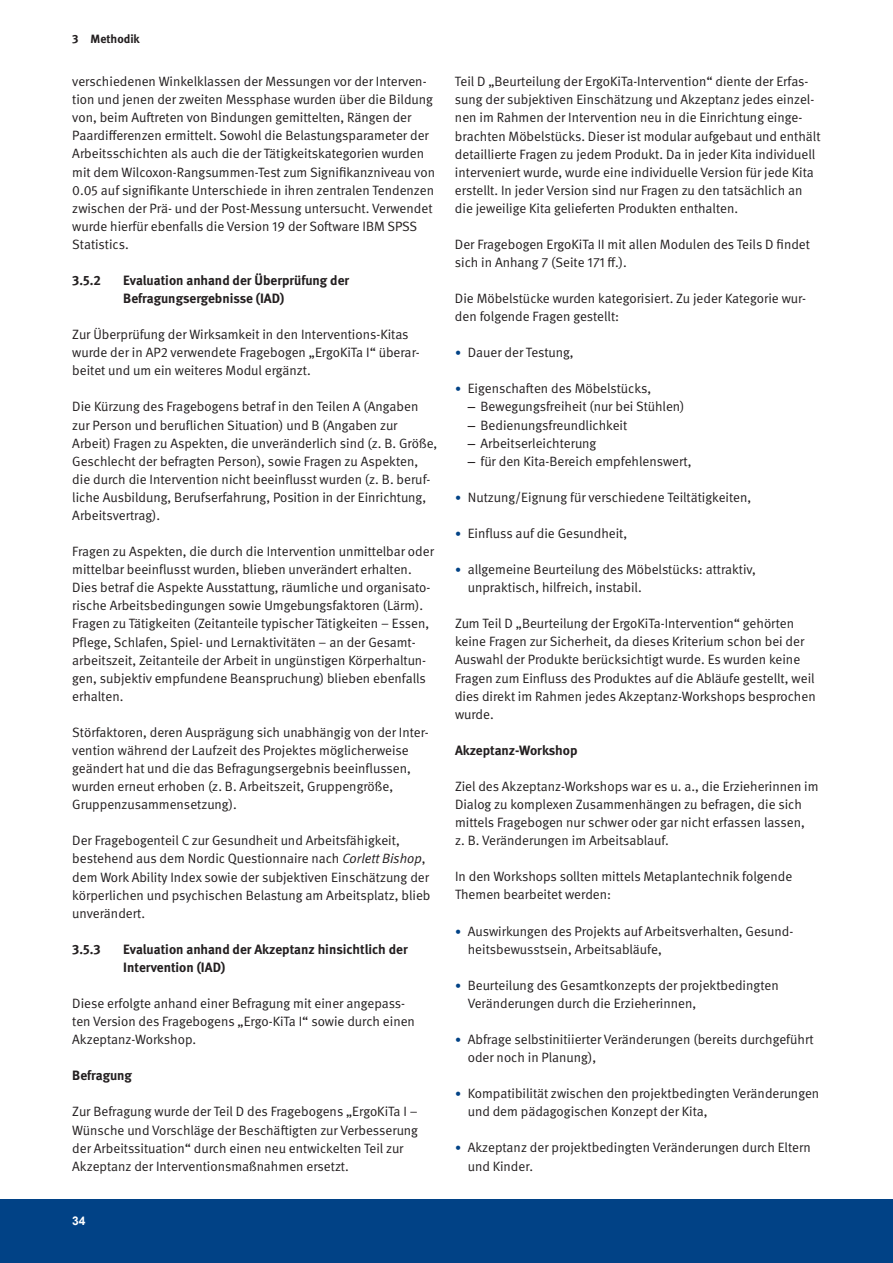
<style>
.page{position:relative;width:893px;height:1263px;background:#fff}
.page>*{position:absolute;margin:0;border:0;box-sizing:border-box;transform-origin:0 0}
.t1{font:13.5px/18.1px "DGUV Meta";color:#231f20}
.t2{font:700 13.5px/18.1px "DGUV Meta";color:#231f20}
.t3{font:700 12px "DGUV Meta";color:#231f20}
.t4{font:700 12px "Arial";color:#fff}
.s1{font-style:italic}
.s2{font-size:12px;color:#014286}
.s3{font-family:"Arial"}
</style>
<div class="page">
<div style="left:0;top:1199px;width:893px;height:64px;background:#014286"></div>
<p class="t3" style="left:72px;top:32px;width:69px">3 Methodik</p>
<p class="t1" style="left:72px;top:73px;width:364px">verschiedenen Winkelklassen der Messungen vor der Interven&shy;tion und jenen der zweiten Messphase wurden über die Bildung von, beim Auftreten von Bindungen gemittelten, Rängen der Paardifferenzen ermittelt. Sowohl die Belastungsparameter der Arbeitsschichten als auch die der Tätigkeitskategorien wurden mit dem Wilcoxon-Rangsummen-Test zum Signifikanzniveau von 0.05 auf signifikante Unterschiede in ihren zentralen Tendenzen zwischen der Prä- und der Post-Messung untersucht. Verwendet wurde hierfür ebenfalls die Version 19 der Software IBM SPSS Statistics.</p>
<p class="t2" style="left:72px;top:272px;width:30px">3.5.2</p>
<p class="t2" style="left:123px;top:272px;width:227px">Evaluation anhand der Überprüfung der<br>Befragungsergebnisse (IAD)</p>
<p class="t1" style="left:72px;top:326px;width:348px">Zur Überprüfung der Wirksamkeit in den Interventions-Kitas wurde der in AP2 verwendete Fragebogen „ErgoKiTa I“ überar&shy;beitet und um ein weiteres Modul ergänzt.</p>
<p class="t1" style="left:72px;top:398px;width:367px">Die Kürzung des Fragebogens betraf in den Teilen A (Angaben zur Person und beruflichen Situation) und B (Angaben zur Arbeit) Fragen zu Aspekten, die unveränderlich sind (z. B. Größe, Geschlecht der befragten Person), sowie Fragen zu Aspekten, die durch die Intervention nicht beeinflusst wurden (z. B. beruf&shy;liche Ausbildung, Berufserfahrung, Position in der Einrichtung, Arbeitsvertrag).</p>
<p class="t1" style="left:72px;top:543px;width:363px">Fragen zu Aspekten, die durch die Intervention unmittelbar oder mittelbar beeinflusst wurden, blieben unverändert erhalten.<br>Dies betraf die Aspekte Ausstattung, räumliche und organisato&shy;rische Arbeitsbedingungen sowie Umgebungsfaktoren (Lärm).<br>Fragen zu Tätigkeiten (Zeitanteile typischer Tätigkeiten – Essen, Pflege, Schlafen, Spiel- und Lernaktivitäten – an der Gesamt&shy;arbeitszeit, Zeitanteile der Arbeit in ungünstigen Körperhaltun&shy;gen, subjektiv empfundene Beanspruchung) blieben ebenfalls erhalten.</p>
<p class="t1" style="left:72px;top:723px;width:358px">Störfaktoren, deren Ausprägung sich unabhängig von der Inter&shy;vention während der Laufzeit des Projektes möglicherweise geändert hat und die das Befragungsergebnis beeinflussen, wurden erneut erhoben (z. B. Arbeitszeit, Gruppengröße, Gruppenzusammensetzung).</p>
<p class="t1" style="left:72px;top:832px;width:360px">Der Fragebogenteil C zur Gesundheit und Arbeitsfähigkeit, bestehend aus dem Nordic Questionnaire nach <span class="s1">Corlett Bishop</span>, dem Work Ability Index sowie der subjektiven Einschätzung der körperlichen und psychischen Belastung am Arbeitsplatz, blieb unverändert.</p>
<p class="t2" style="left:72px;top:940px;width:30px">3.5.3</p>
<p class="t2" style="left:123px;top:940px;width:286px">Evaluation anhand der Akzeptanz hinsichtlich der<br>Intervention (IAD)</p>
<p class="t1" style="left:72px;top:994px;width:344px">Diese erfolgte anhand einer Befragung mit einer angepass&shy;ten Version des Fragebogens „Ergo-KiTa I“ sowie durch einen<br>Akzeptanz-Workshop.</p>
<p class="t2" style="left:72px;top:1067px;width:61px">Befragung</p>
<p class="t1" style="left:72px;top:1103px;width:347px">Zur Befragung wurde der Teil D des Fragebogens „ErgoKiTa I – Wünsche und Vorschläge der Beschäftigten zur Verbesserung der Arbeitssituation“ durch einen neu entwickelten Teil zur Akzeptanz der Interventionsmaßnahmen ersetzt.</p>
<p class="t4" style="left:72px;top:1212px;width:15px">34</p>
<p class="t1" style="left:455px;top:73px;width:367px">Teil D „Beurteilung der ErgoKiTa-Intervention“ diente der Erfas&shy;sung der subjektiven Einschätzung und Akzeptanz jedes einzel&shy;nen im Rahmen der Intervention neu in die Einrichtung einge&shy;brachten Möbelstücks. Dieser ist modular aufgebaut und enthält detaillierte Fragen zu jedem Produkt. Da in jeder Kita individuell interveniert wurde, wurde eine individuelle Version für jede Kita erstellt. In jeder Version sind nur Fragen zu den tatsächlich an die jeweilige Kita gelieferten Produkten enthalten.</p>
<p class="t1" style="left:455px;top:236px;width:357px">Der Fragebogen ErgoKiTa II mit allen Modulen des Teils D findet sich in Anhang 7 (Seite 171 ff.).</p>
<p class="t1" style="left:455px;top:290px;width:353px">Die Möbelstücke wurden kategorisiert. Zu jeder Kategorie wur&shy;den folgende Fragen gestellt:</p>
<p class="t1" style="left:455px;top:344px;width:120px"><span class="s2">•</span> Dauer der Testung,</p>
<p class="t1" style="left:455px;top:380px;width:198px"><span class="s2">•</span> Eigenschaften des Möbelstücks,</p>
<p class="t1" style="left:468px;top:398px;width:218px"><span class="s3">–</span> Bewegungsfreiheit (nur bei Stühlen)</p>
<p class="t1" style="left:468px;top:416px;width:161px"><span class="s3">–</span> Bedienungsfreundlichkeit</p>
<p class="t1" style="left:468px;top:434px;width:130px"><span class="s3">–</span> Arbeitserleichterung</p>
<p class="t1" style="left:468px;top:452px;width:225px"><span class="s3">–</span> für den Kita-Bereich empfehlenswert,</p>
<p class="t1" style="left:455px;top:488px;width:298px"><span class="s2">•</span> Nutzung/Eignung für verschiedene Teiltätigkeiten,</p>
<p class="t1" style="left:455px;top:524px;width:174px"><span class="s2">•</span> Einfluss auf die Gesundheit,</p>
<p class="t1" style="left:468px;top:561px;width:290px;text-indent:-13px"><span class="s2">•</span> allgemeine Beurteilung des Möbelstücks: attraktiv, unpraktisch, hilfreich, instabil.</p>
<p class="t1" style="left:455px;top:615px;width:362px">Zum Teil D „Beurteilung der ErgoKiTa-Intervention“ gehörten keine Fragen zur Sicherheit, da dieses Kriterium schon bei der Auswahl der Produkte berücksichtigt wurde. Es wurden keine Fragen zum Einfluss des Produktes auf die Abläufe gestellt, weil dies direkt im Rahmen jedes Akzeptanz-Workshops besprochen wurde.</p>
<p class="t2" style="left:455px;top:741px;width:124px">Akzeptanz-Workshop</p>
<p class="t1" style="left:455px;top:777px;width:365px">Ziel des Akzeptanz-Workshops war es u. a., die Erzieherinnen im Dialog zu komplexen Zusammenhängen zu befragen, die sich mittels Fragebogen nur schwer oder gar nicht erfassen lassen,<br>z. B. Veränderungen im Arbeitsablauf.</p>
<p class="t1" style="left:455px;top:868px;width:339px">In den Workshops sollten mittels Metaplantechnik folgende<br>Themen bearbeitet werden:</p>
<p class="t1" style="left:468px;top:922px;width:327px;text-indent:-13px"><span class="s2">•</span> Auswirkungen des Projekts auf Arbeitsverhalten, Gesund&shy;heitsbewusstsein, Arbeitsabläufe,</p>
<p class="t1" style="left:468px;top:976px;width:313px;text-indent:-13px"><span class="s2">•</span> Beurteilung des Gesamtkonzepts der projektbedingten<br>Veränderungen durch die Erzieherinnen,</p>
<p class="t1" style="left:468px;top:1030px;width:347px;text-indent:-13px"><span class="s2">•</span> Abfrage selbstinitiierter Veränderungen (bereits durchgeführt oder noch in Planung),</p>
<p class="t1" style="left:468px;top:1085px;width:353px;text-indent:-13px"><span class="s2">•</span> Kompatibilität zwischen den projektbedingten Veränderungen und dem pädagogischen Konzept der Kita,</p>
<p class="t1" style="left:468px;top:1139px;width:344px;text-indent:-13px"><span class="s2">•</span> Akzeptanz der projektbedingten Veränderungen durch Eltern und Kinder.</p>
</div>
